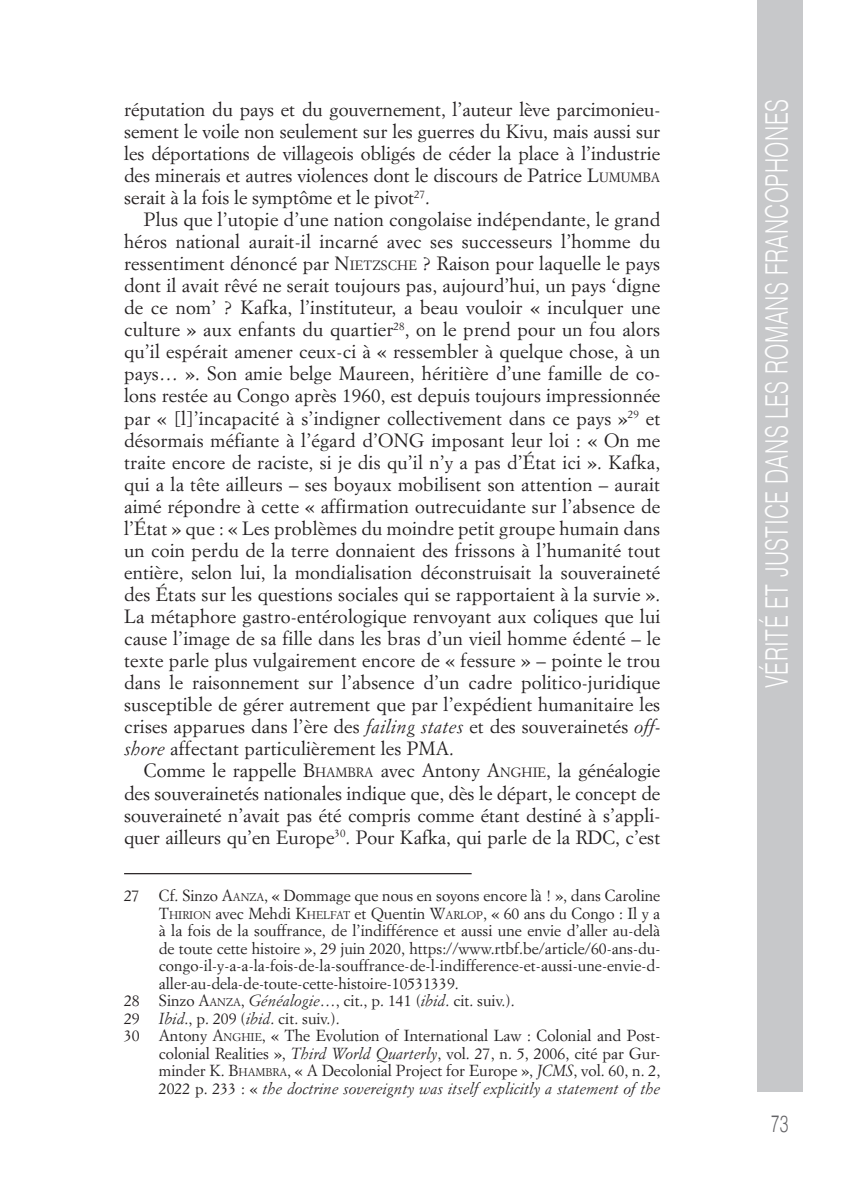
<style>
.page{position:relative;width:844px;height:1191px;background:#fff}
.page>*{position:absolute;margin:0;border:0;box-sizing:border-box;transform-origin:0 0}
.t1{font:300 31.15px "Helvetica";letter-spacing:.02em;color:#fff;scale:.68 1}
.t2{font:300 23.28px "Helvetica";color:#636366;scale:.68 1}
._00_corpo_testo{font:18.9px/22.1px "Simoncini Garamond";color:#231f20;text-align:justify}
._05_note{font:15.75px/17.5px "Simoncini Garamond";color:#231f20;text-align:justify}
.s1{font-style:inherit}
.s2{font-size:13.3px}
.s3{font-style:italic}
.s4{font-size:11.03px}
</style>
<div class="page">
<div style="left:756px;top:0;width:46px;height:1091px;background:#c7c8ca"></div>
<hr style="left:124px;top:873px;width:347px;height:1px;background:#231f20">
<p class="_00_corpo_testo" style="left:124px;top:98px;width:537px">réputation du pays et du gouvernement, l’auteur lève parcimonieu&shy;sement le voile non seulement sur les guerres du Kivu, mais aussi sur les déportations de villageois obligés de céder la place à l’industrie des minerais et autres violences dont le discours de Patrice <span class="s1">L</span><span class="s2">UMUMBA </span>serait à la fois le symptôme et le pivot<sup>27</sup>.</p>
<p class="_00_corpo_testo" style="left:124px;top:208px;width:537px;text-indent:20px">Plus que l’utopie d’une nation congolaise indépendante, le grand héros national aurait-il incarné avec ses successeurs l’homme du ressentiment dénoncé par <span class="s1">N</span><span class="s2">IETZSCHE</span> ? Raison pour laquelle le pays dont il avait rêvé ne serait toujours pas, aujourd’hui, un pays ‘digne de ce nom’ ? Kafka, l’instituteur, a beau vouloir « inculquer une culture » aux enfants du quartier<sup>28</sup>, on le prend pour un fou alors qu’il espérait amener ceux-ci à « ressembler à quelque chose, à un pays… ». Son amie belge Maureen, héritière d’une famille de co&shy;lons restée au Congo après 1960, est depuis toujours impressionnée par « [l]’incapacité à s’indigner collectivement dans ce pays »<sup>29</sup> et désormais méfiante à l’égard d’ONG imposant leur loi : « On me traite encore de raciste, si je dis qu’il n’y a pas d’État ici ». Kafka, qui a la tête ailleurs – ses boyaux mobilisent son attention – aurait aimé répondre à cette « affirmation outrecuidante sur l’absence de l’État » que : « Les problèmes du moindre petit groupe humain dans un coin perdu de la terre donnaient des frissons à l’humanité tout entière, selon lui, la mondialisation déconstruisait la souveraineté des États sur les questions sociales qui se rapportaient à la survie ».<br>La métaphore gastro-entérologique renvoyant aux coliques que lui cause l’image de sa fille dans les bras d’un vieil homme édenté – le texte parle plus vulgairement encore de « fessure » – pointe le trou dans le raisonnement sur l’absence d’un cadre politico-juridique susceptible de gérer autrement que par l’expédient humanitaire les crises apparues dans l’ère des <span class="s3">failing states</span> et des souverainetés <span class="s3">off&shy;shore</span> affectant particulièrement les PMA.</p>
<p class="_00_corpo_testo" style="left:124px;top:759px;width:537px;text-indent:20px">Comme le rappelle <span class="s1">B</span><span class="s2">HAMBRA</span> avec Antony <span class="s1">A</span><span class="s2">NGHIE</span> , la généalogie des souverainetés nationales indique que, dès le départ, le concept de souveraineté n’avait pas été compris comme étant destiné à s’appli&shy;quer ailleurs qu’en Europe<sup>30</sup>. Pour Kafka, qui parle de la RDC, c’est</p>
<p class="_05_note" style="left:159px;top:886px;width:503px;text-indent:-35px">27 Cf. Sinzo <span class="s1">A</span><span class="s4">ANZA</span>, « Dommage que nous en soyons encore là ! », dans Caroline <span class="s1">T</span><span class="s4">HIRION</span> avec Mehdi <span class="s1">K</span><span class="s4">HELFAT</span> et Quentin <span class="s1">W</span><span class="s4">ARLOP</span>, « 60 ans du Congo : Il y a à la fois de la souffrance, de l’indifférence et aussi une envie d’aller au-delà de toute cette histoire », 29 juin 2020, https://www.rtbf.be/article/60-ans-du&shy;congo-il-y-a-a-la-fois-de-la-souffrance-de-l-indifference-et-aussi-une-envie-d&shy;aller-au-dela-de-toute-cette-histoire-10531339.</p>
<p class="_05_note" style="left:124px;top:991px;width:392px">28 Sinzo <span class="s1">A</span><span class="s4">ANZA</span>, <span class="s3">Généalogie</span>…, cit., p. 141 (<span class="s3">ibid</span>. cit. suiv.).</p>
<p class="_05_note" style="left:124px;top:1009px;width:217px">29 <span class="s3">Ibid</span>., p. 209 (<span class="s3">ibid</span>. cit. suiv.).</p>
<p class="_05_note" style="left:159px;top:1026px;width:503px;text-indent:-35px">30 Antony <span class="s1">A</span><span class="s4">NGHIE</span> , « The Evolution of International Law : Colonial and Post&shy;colonial Realities », <span class="s3">Third World Quarterly</span>, vol. 27, n. 5, 2006, cité par Gur&shy;minder K. <span class="s1">B</span><span class="s4">HAMBRA</span>, « A Decolonial Project for Europe », <span class="s3">JCMS</span>, vol. 60, n. 2, 2022 p. 233 : « <span class="s3">the doctrine sovereignty was itself explicitly a statement of the</span></p>
<h1 class="t1" style="left:750px;top:688px;width:867px;rotate:-90deg">Vérité et justice dans les romans francophones</h1>
<p class="t2" style="left:770px;top:1104px;width:28px">73</p>
</div>
